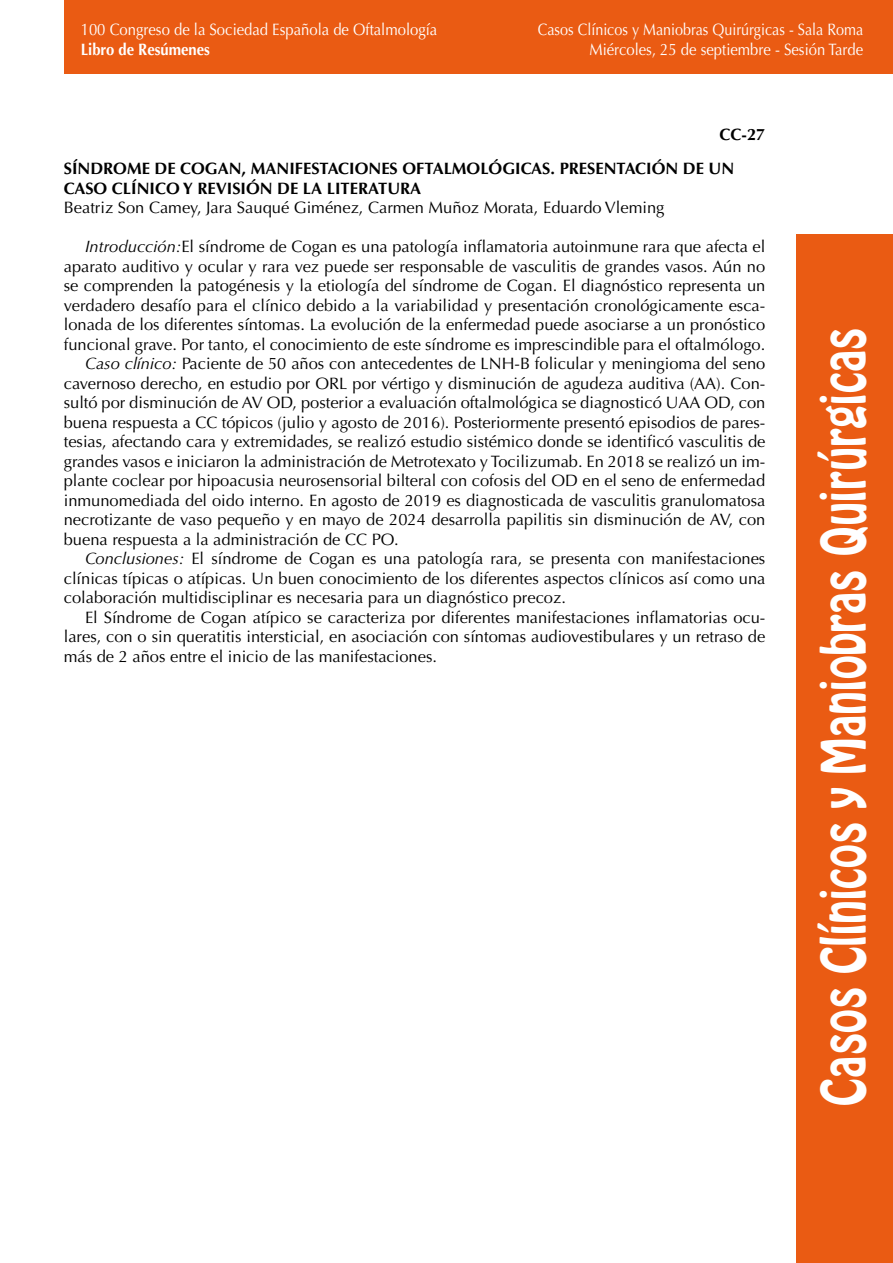
<style>
.page{position:relative;width:893px;height:1263px;background:#fff}
.page>*{position:absolute;margin:0;border:0;box-sizing:border-box;transform-origin:0 0}
.t1{font:54px "Hobo Std";color:#fff;scale:.8 1}
.t2{font:16.5px "Optima LT Std";color:#000}
.t3{font:700 16.5px/34.5px "Optima LT Std";color:#000}
.t4{font:16.5px "Optima LT Std";color:#fff;scale:.9 1}
.t5{font:16.5px "Optima LT Std";color:#fff;scale:.87 1}
.t6{font:700 16.5px "Optima LT Std";color:#fff;scale:.9 1}
.s1{font-style:italic}
</style>
<div class="page">
<div style="left:796px;top:234px;width:97px;height:1029px;background:#ea5b13"></div>
<div style="left:64px;top:0;width:829px;height:74px;background:#ea5b13"></div>
<p class="t4" style="left:81px;top:20px;width:398px">100 Congreso de la Sociedad Española de Oftalmología</p>
<p class="t5" style="left:538px;top:20px;width:375px">Casos Clínicos y Maniobras Quirúrgicas - Sala Roma</p>
<p class="t6" style="left:81px;top:39px;width:145px">Libro de Resúmenes</p>
<p class="t4" style="left:589px;top:39px;width:306px">Miércoles, 25 de septiembre - Sesión Tarde</p>
<p class="t3" style="left:64px;top:117px;width:703px;text-indent:656px">CC-27<br>SÍNDROME DE COGAN, MANIFESTACIONES OFTALMOLÓGICAS. PRESENTACIÓN DE UN</p>
<p class="t3" style="left:64px;top:171px;width:359px">CASO CLÍNICO Y REVISIÓN DE LA LITERATURA</p>
<p class="t2" style="left:64px;top:198px;width:602px">Beatriz Son Camey, Jara Sauqué Giménez, Carmen Muñoz Morata, Eduardo Vleming</p>
<p class="t2" style="left:85px;top:237px;width:682px"><span class="s1">Introducción:</span>El síndrome de Cogan es una patología inflamatoria autoinmune rara que afecta el</p>
<p class="t2" style="left:64px;top:257px;width:703px">aparato auditivo y ocular y rara vez puede ser responsable de vasculitis de grandes vasos. Aún no</p>
<p class="t2" style="left:64px;top:276px;width:703px">se comprenden la patogénesis y la etiología del síndrome de Cogan. El diagnóstico representa un</p>
<p class="t2" style="left:64px;top:296px;width:703px">verdadero desafío para el clínico debido a la variabilidad y presentación cronológicamente esca-</p>
<p class="t2" style="left:64px;top:315px;width:703px">lonada de los diferentes síntomas. La evolución de la enfermedad puede asociarse a un pronóstico</p>
<p class="t2" style="left:64px;top:335px;width:703px">funcional grave. Por tanto, el conocimiento de este síndrome es imprescindible para el oftalmólogo.</p>
<p class="t2" style="left:85px;top:354px;width:682px"><span class="s1">Caso clínico:</span> Paciente de 50 años con antecedentes de LNH-B folicular y meningioma del seno</p>
<p class="t2" style="left:64px;top:374px;width:703px">cavernoso derecho, en estudio por ORL por vértigo y disminución de agudeza auditiva (AA). Con-</p>
<p class="t2" style="left:64px;top:393px;width:703px">sultó por disminución de AV OD, posterior a evaluación oftalmológica se diagnosticó UAA OD, con</p>
<p class="t2" style="left:64px;top:413px;width:703px">buena respuesta a CC tópicos (julio y agosto de 2016). Posteriormente presentó episodios de pares-</p>
<p class="t2" style="left:64px;top:432px;width:703px">tesias, afectando cara y extremidades, se realizó estudio sistémico donde se identificó vasculitis de</p>
<p class="t2" style="left:64px;top:452px;width:703px">grandes vasos e iniciaron la administración de Metrotexato y Tocilizumab. En 2018 se realizó un im-</p>
<p class="t2" style="left:64px;top:471px;width:703px">plante coclear por hipoacusia neurosensorial bilteral con cofosis del OD en el seno de enfermedad</p>
<p class="t2" style="left:64px;top:491px;width:703px">inmunomediada del oido interno. En agosto de 2019 es diagnosticada de vasculitis granulomatosa</p>
<p class="t2" style="left:64px;top:510px;width:703px">necrotizante de vaso pequeño y en mayo de 2024 desarrolla papilitis sin disminución de AV, con</p>
<p class="t2" style="left:64px;top:530px;width:337px">buena respuesta a la administración de CC PO.</p>
<p class="t2" style="left:85px;top:549px;width:682px"><span class="s1">Conclusiones:</span> El síndrome de Cogan es una patología rara, se presenta con manifestaciones</p>
<p class="t2" style="left:64px;top:569px;width:703px">clínicas típicas o atípicas. Un buen conocimiento de los diferentes aspectos clínicos así como una</p>
<p class="t2" style="left:64px;top:588px;width:504px">colaboración multidisciplinar es necesaria para un diagnóstico precoz.</p>
<p class="t2" style="left:85px;top:608px;width:682px">El Síndrome de Cogan atípico se caracteriza por diferentes manifestaciones inflamatorias ocu-</p>
<p class="t2" style="left:64px;top:627px;width:703px">lares, con o sin queratitis intersticial, en asociación con síntomas audiovestibulares y un retraso de</p>
<p class="t2" style="left:64px;top:647px;width:375px">más de 2 años entre el inicio de las manifestaciones.</p>
<h1 class="t1" style="left:806px;top:1105px;width:974px;rotate:-90deg">Casos Clínicos y Maniobras Quirúrgicas</h1>
</div>
